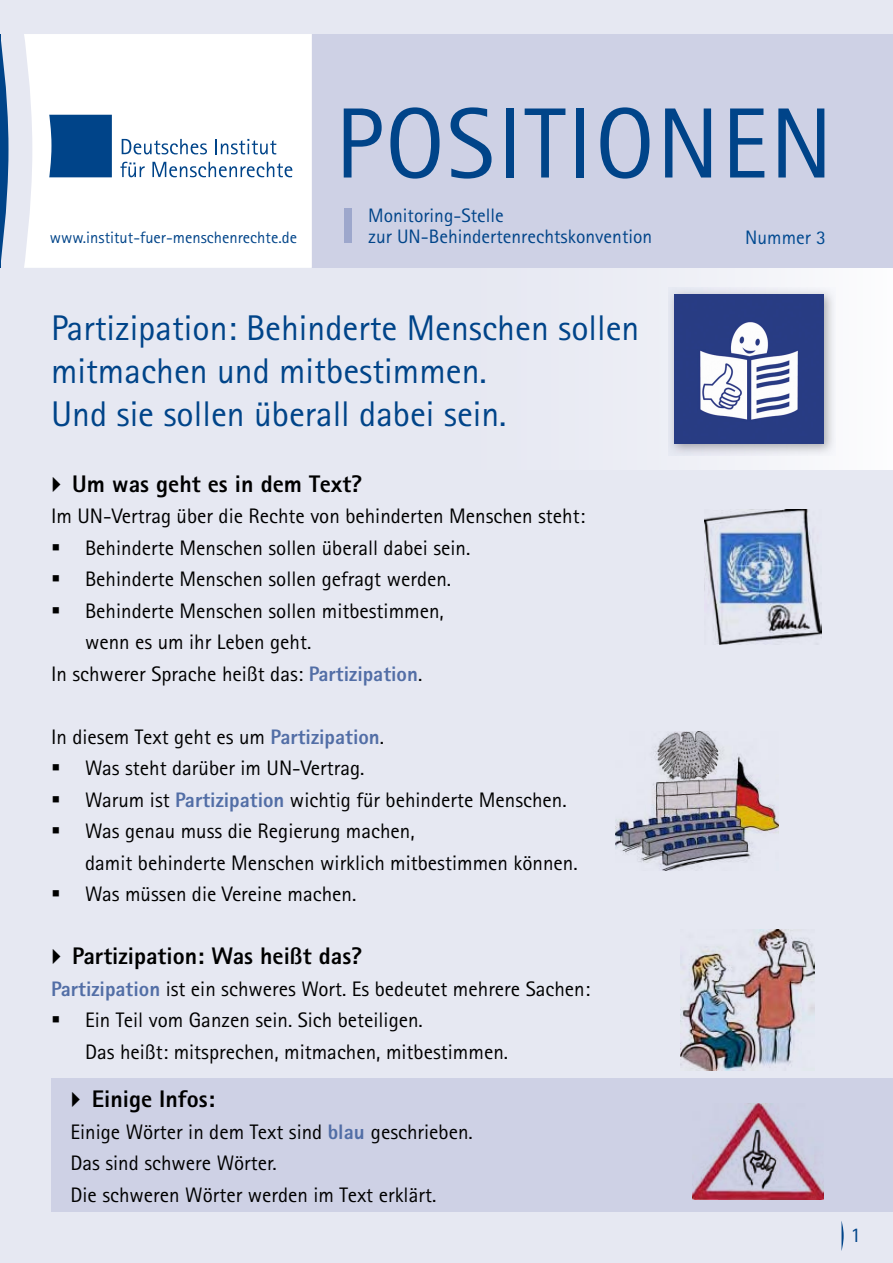
<style>
.page{position:relative;width:893px;height:1263px;background:#e6e8f2}
.page>*{position:absolute;margin:0;border:0;box-sizing:border-box;transform-origin:0 0}
.t1{font:100.05px "Rotis Sans Serif";letter-spacing:.02em;color:#004489}
.t2{font:35.7px/42.9px "Rotis Sans Serif";color:#004489}
.t3{font:800 24px "Rotis Sans Serif";color:#000}
.P-ls{font:21px/31.5px "Rotis Sans Serif";color:#000}
.t4{font:21px "Rotis Sans Serif";color:#004489}
.P_untertitel{font:19.5px/21px "Rotis Sans Serif";color:#004489}
.t5{font:19.5px "Rotis Sans Serif Std";color:#004990}
.P_url-titel{font:16.5px "Rotis Sans Serif";color:#004489}
.s1{font-weight:800;color:#526ea6}
</style>
<div class="page">
<div style="left:400px;top:268px;width:493px;height:202px;background:linear-gradient(to right,#e2e4f0,#fafafc)"></div>
<svg style="left:841px;top:1221px;width:3px;height:30px"></svg>
<div style="left:312px;top:34px;width:581px;height:234px;background:#ced1e5"></div>
<div style="left:24px;top:34px;width:288px;height:234px;background:#fff"></div>
<div style="left:49px;top:115px;width:63px;height:62px;background:#004489"></div>
<svg style="left:122px;top:139px;width:85px;height:15px"></svg>
<svg style="left:215px;top:139px;width:61px;height:15px"></svg>
<svg style="left:120px;top:162px;width:25px;height:15px"></svg>
<svg style="left:152px;top:162px;width:140px;height:15px"></svg>
<div style="left:344px;top:208px;width:7px;height:34px;background:#9da7cc"></div>
<svg style="left:0;top:34px;width:9px;height:234px"></svg>
<img style="left:668px;top:288px;width:168px;height:168px">
<img style="left:674px;top:294px;width:149px;height:149px">
<div style="left:51px;top:1078px;width:842px;height:134px;background:#ced1e5"></div>
<img style="left:693px;top:1103px;width:130px;height:97px">
<img style="left:705px;top:510px;width:116px;height:135px">
<img style="left:615px;top:731px;width:163px;height:139px">
<img style="left:680px;top:930px;width:134px;height:140px">
<p class="P_url-titel" style="left:50px;top:228px;width:249px">www.institut-fuer-menschenrechte.de</p>
<h1 class="t1" style="left:335px;top:85px;width:482px">Position en</h1>
<p class="P_untertitel" style="left:368px;top:205px;width:286px">Monitoring-Stelle<br>zur UN-Behindertenrechtskonvention</p>
<h1 class="t5" style="left:745px;top:226px;width:82px">Nummer 3</h1>
<h2 class="t2" style="left:51px;top:307px;width:590px">Partizipation: Behinderte Menschen sollen mitmachen und mitbestimmen.<br>Und sie sollen überall dabei sein.</h2>
<h3 class="t3" style="left:72px;top:468px;width:292px">Um was geht es in dem Text?</h3>
<p class="P-ls" style="left:51px;top:500px;width:536px">I m UN-Vertrag über die Rechte von behinderten Menschen steht:</p>
<p class="P-ls" style="left:85px;top:532px;width:387px">Behinderte Menschen sollen überall dabei sein.</p>
<p class="P-ls" style="left:85px;top:563px;width:368px">Behinderte Menschen sollen gefragt werden.</p>
<p class="P-ls" style="left:85px;top:595px;width:360px">Behinderte Menschen sollen mitbestimmen, wenn es um ihr Leben geht.</p>
<p class="P-ls" style="left:51px;top:658px;width:373px">I n schwerer Sprache heißt das: <span class="s1">Partizipation</span>.</p>
<p class="P-ls" style="left:51px;top:721px;width:335px">I n diesem Text geht es um <span class="s1">Partizipation</span>.</p>
<p class="P-ls" style="left:85px;top:752px;width:281px">Was steht darüber im UN-Vertrag.</p>
<p class="P-ls" style="left:85px;top:784px;width:483px">Warum ist <span class="s1">Partizipation</span> wichtig für behinderte Menschen.</p>
<p class="P-ls" style="left:85px;top:815px;width:494px">Was genau muss die Regierung machen,<br>damit behinderte Menschen wirklich mitbestimmen können.</p>
<p class="P-ls" style="left:85px;top:878px;width:273px">Was müssen die Vereine machen.</p>
<h3 class="t3" style="left:72px;top:941px;width:292px">Partizipation: Was heißt das?</h3>
<p class="P-ls" style="left:51px;top:973px;width:541px"><span class="s1">Partizipation</span> ist ein schweres Wort. Es bedeutet mehrere Sachen:</p>
<p class="P-ls" style="left:85px;top:1004px;width:425px">Ein Teil vom Ganzen sein. Sich beteiligen.<br>Das heißt: mitsprechen, mitmachen, mitbestimmen.</p>
<h3 class="t3" style="left:92px;top:1084px;width:125px">Einige Infos:</h3>
<p class="P-ls" style="left:70px;top:1116px;width:404px">Einige Wörter in dem Text sind <span class="s1">blau</span> geschrieben.<br>Das sind schwere Wörter.<br>Die schweren Wörter werden im Text erklärt.</p>
<p class="t4" style="left:850px;top:1222px;width:12px">1</p>
</div>
